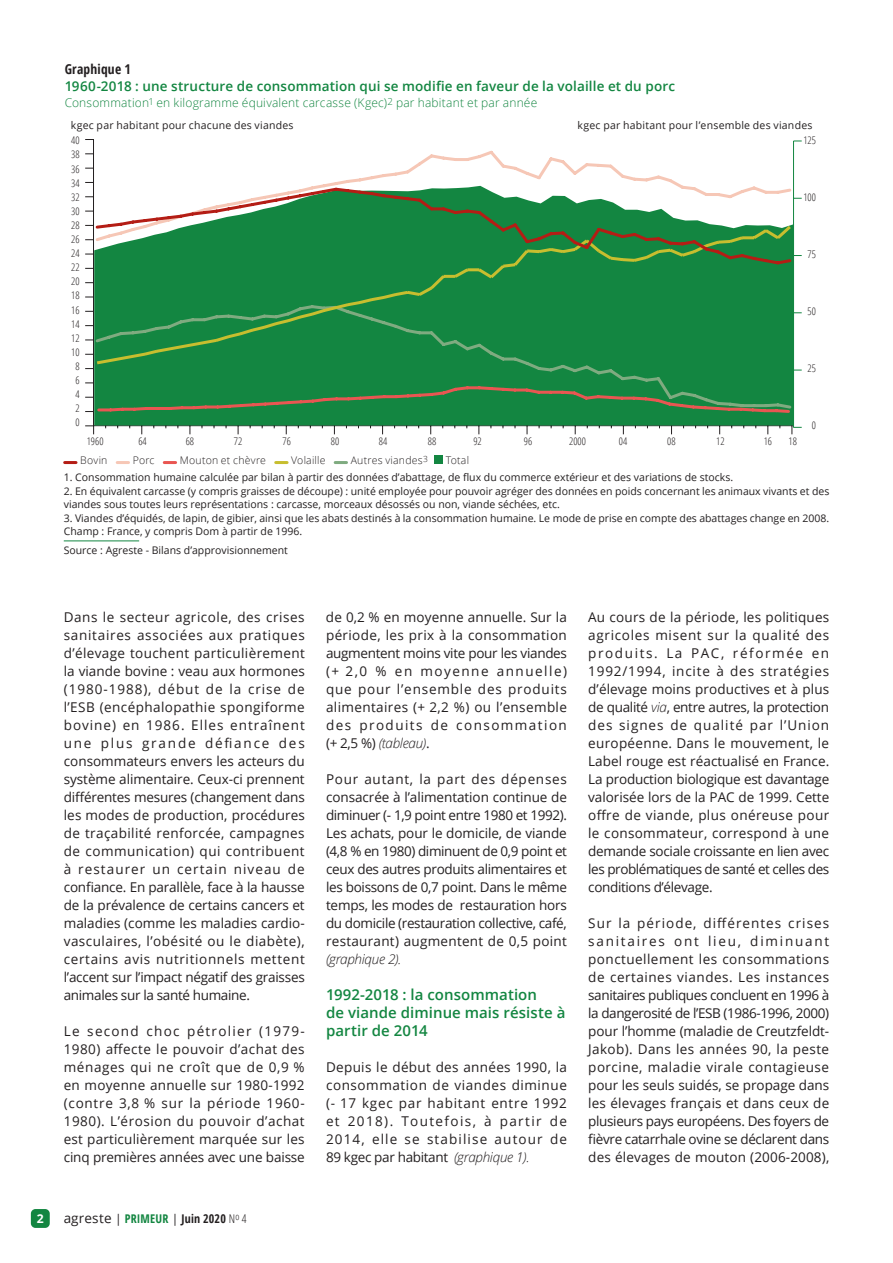
<style>
.page{position:relative;width:893px;height:1263px;background:#fff}
.page>*{position:absolute;margin:0;border:0;box-sizing:border-box;transform-origin:0 0}
.t1{font:600 15px/18px "Open Sans";letter-spacing:.005em;color:#138641}
.t2{font:13.5px/18px "Open Sans";letter-spacing:-.01em;color:#231f20;text-align:justify}
.t3{font:600 13.5px "Open Sans";letter-spacing:.01em;color:#138641}
.t4{font:700 condensed 13.5px "Open Sans";letter-spacing:.015em;color:#231f20}
.t5{font:700 12.15px "Open Sans";color:#fff}
.t6{font:300 12px "Open Sans";letter-spacing:.015em;color:#138641}
.t7{font:700 condensed 12px "Open Sans";letter-spacing:.015em;color:#231f20}
.t8{font:10.5px/13.5px "Open Sans";color:#231f20}
.t9{font:300 condensed 10.5px/14.1px "Open Sans";color:#231f20;text-align:center}
.t10{font:10.5px "Open Sans";letter-spacing:.02em;color:#231f20}
.t11{font:300 10.5px "Open Sans";letter-spacing:.02em;color:#231f20}
.s1{font-weight:400;font-stretch:normal;font-size:13.5px}
.s2{font-weight:400;font-stretch:normal}
.s3{color:#138641}
.s4{font-weight:300}
.s5{font-weight:300;font-style:italic}
</style>
<div class="page">
<div style="left:31px;top:1209px;width:19px;height:19px;background:#138641;border-radius:5px"></div>
<svg style="left:65px;top:461px;width:11px;height:3px"></svg>
<svg style="left:117px;top:461px;width:12px;height:3px"></svg>
<svg style="left:164px;top:461px;width:12px;height:3px"></svg>
<svg style="left:276px;top:461px;width:11px;height:3px"></svg>
<svg style="left:335px;top:461px;width:11px;height:3px"></svg>
<div style="left:434px;top:455px;width:9px;height:9px;background:#138641"></div>
<hr style="left:94px;top:425px;width:699px;height:1px;background:#231f20">
<hr style="left:93px;top:139px;width:1px;height:287px;background:#231f20">
<svg style="left:85px;top:425px;width:9px;height:9px"></svg>
<div style="left:94px;top:411px;width:699px;height:14px;background:#138641"></div>
<hr style="left:793px;top:141px;width:1px;height:286px;background:#138641">
<svg style="left:791px;top:426px;width:11px;height:8px"></svg>
<div style="left:94px;top:366px;width:699px;height:45px;background:#138641"></div>
<div style="left:94px;top:266px;width:699px;height:100px;background:#138641"></div>
<svg style="left:85px;top:382px;width:707px;height:33px;background:#2b8345"></svg>
<svg style="left:315px;top:150px;width:369px;height:36px"></svg>
<svg style="left:94px;top:186px;width:699px;height:80px"></svg>
<hr style="left:64px;top:540px;width:75px;height:1px;background:#138641">
<p class="t4" style="left:65px;top:60px;width:68px">Graphique 1</p>
<h3 class="t3" style="left:65px;top:76px;width:612px">1960-2018 : une structure de consommation qui se modifie en faveur de la volaille et du porc</h3>
<p class="t6" style="left:65px;top:95px;width:474px">Consommation<sup>1</sup> en kilogramme équivalent carcasse (Kgec)<sup>2</sup> par habitant et par année</p>
<p class="t10" style="left:71px;top:118px;width:224px">kgec par habitant pour chacune des viandes</p>
<p class="t10" style="left:578px;top:118px;width:236px">kgec par habitant pour l’ensemble des viandes</p>
<p class="t9" style="left:71px;top:133px;width:10px">40<br>38<br>36<br>34<br>32<br>30<br>28<br>26<br>24<br>22<br>20<br>18<br>16<br>14<br>12<br>10<br>8<br>6<br>4<br>2<br>0</p>
<p class="t9" style="left:803px;top:133px;width:14px">125</p>
<p class="t9" style="left:803px;top:190px;width:14px">100</p>
<p class="t9" style="left:808px;top:247px;width:10px">75</p>
<p class="t9" style="left:808px;top:304px;width:10px">50</p>
<p class="t9" style="left:808px;top:361px;width:10px">25</p>
<p class="t9" style="left:87px;top:434px;width:18px">1960</p>
<p class="t9" style="left:138px;top:434px;width:10px">64</p>
<p class="t9" style="left:186px;top:434px;width:10px">68</p>
<p class="t9" style="left:234px;top:434px;width:10px">72</p>
<p class="t9" style="left:283px;top:434px;width:10px">76</p>
<p class="t9" style="left:331px;top:434px;width:10px">80</p>
<p class="t9" style="left:379px;top:434px;width:10px">84</p>
<p class="t9" style="left:428px;top:434px;width:10px">88</p>
<p class="t9" style="left:473px;top:434px;width:10px">92</p>
<p class="t9" style="left:524px;top:434px;width:10px">96</p>
<p class="t9" style="left:569px;top:434px;width:18px">2000</p>
<p class="t9" style="left:619px;top:434px;width:10px">04</p>
<p class="t9" style="left:667px;top:434px;width:10px">08</p>
<p class="t9" style="left:716px;top:434px;width:10px">12</p>
<p class="t9" style="left:764px;top:434px;width:10px">16</p>
<p class="t9" style="left:789px;top:434px;width:10px">18</p>
<p class="t9" style="left:812px;top:418px;width:6px">0</p>
<p class="t11" style="left:80px;top:453px;width:29px">Bovin</p>
<p class="t11" style="left:133px;top:453px;width:23px">Porc</p>
<p class="t11" style="left:180px;top:453px;width:88px">Mouton et chèvre</p>
<p class="t11" style="left:291px;top:453px;width:36px">Volaille</p>
<p class="t11" style="left:351px;top:453px;width:79px">Autres viandes<sup>3</sup></p>
<p class="t11" style="left:446px;top:453px;width:25px">Total</p>
<p class="t8" style="left:64px;top:470px;width:671px">1. Consommation humaine calculée par bilan à partir des données d’abattage, de flux du commerce extérieur et des variations de stocks.</p>
<p class="t8" style="left:64px;top:484px;width:767px">2. En équivalent carcasse (y compris graisses de découpe) : unité employée pour pouvoir agréger des données en poids concernant les animaux vivants et des viandes sous toutes leurs représentations : carcasse, morceaux désossés ou non, viande séchées, etc.</p>
<p class="t8" style="left:64px;top:511px;width:767px">3. Viandes d’équidés, de lapin, de gibier, ainsi que les abats destinés à la consommation humaine. Le mode de prise en compte des abattages change en 2008.</p>
<p class="t8" style="left:64px;top:524px;width:240px">Champ : France, y compris Dom à partir de 1996.</p>
<p class="t8" style="left:64px;top:543px;width:226px">Source : Agreste - Bilans d’approvisionnement</p>
<p class="t5" style="left:37px;top:1210px;width:8px">2</p>
<p class="t2" style="left:64px;top:608px;width:243px">Dans le secteur agricole, des crises sanitaires associées aux pratiques d’élevage touchent particulièrement la viande bovine : veau aux hormones (1980-1988), début de la crise de l’ESB (encéphalopathie spongiforme bovine) en 1986. Elles entraînent une plus grande défiance des consommateurs envers les acteurs du système alimentaire. Ceux-ci prennent différentes mesures (changement dans les modes de production, procédures de traçabilité renforcée, campagnes de communication) qui contribuent à restaurer un certain niveau de confiance. En parallèle, face à la hausse de la prévalence de certains cancers et maladies (comme les maladies cardio&shy;vasculaires, l’obésité ou le diabète), certains avis nutritionnels mettent l’accent sur l’impact négatif des graisses animales sur la santé humaine.</p>
<p class="t2" style="left:64px;top:1021px;width:243px">Le second choc pétrolier (1979- 1980) affecte le pouvoir d’achat des ménages qui ne croît que de 0,9 % en moyenne annuelle sur 1980-1992 (contre 3,8 % sur la période 1960- 1980). L’érosion du pouvoir d’achat est particulièrement marquée sur les cinq premières années avec une baisse</p>
<p class="t7" style="left:64px;top:1210px;width:184px"><span class="s1">agreste</span> <span class="s2">|</span> <span class="s3">PRIMEUR</span> <span class="s2">|</span> Juin 2020 <span class="s4">N</span><sup>o</sup> <span class="s4">4</span></p>
<p class="t2" style="left:326px;top:608px;width:243px">de 0,2 % en moyenne annuelle. Sur la période, les prix à la consommation augmentent moins vite pour les viandes (+ 2,0 % en moyenne annuelle) que pour l’ensemble des produits alimentaires (+ 2,2 %) ou l’ensemble des produits de consommation (+ 2,5 %) <span class="s5">(tableau)</span>.</p>
<p class="t2" style="left:326px;top:770px;width:243px">Pour autant, la part des dépenses consacrée à l’alimentation continue de diminuer (- 1,9 point entre 1980 et 1992).<br>Les achats, pour le domicile, de viande (4,8 % en 1980) diminuent de 0,9 point et ceux des autres produits alimentaires et les boissons de 0,7 point. Dans le même temps, les modes de restauration hors du domicile (restauration collective, café, restaurant) augmentent de 0,5 point <span class="s5">(graphique 2).</span></p>
<h3 class="t1" style="left:326px;top:985px;width:241px">1992-2018 : la consommation<br>de viande diminue mais résiste à partir de 2014</h3>
<p class="t2" style="left:326px;top:1058px;width:243px">Depuis le début des années 1990, la consommation de viandes diminue (- 17 kgec par habitant entre 1992 et 2018). Toutefois, à partir de 2014, elle se stabilise autour de 89 kgec par habitant <span class="s5">(graphique 1).</span></p>
<p class="t2" style="left:588px;top:608px;width:243px">Au cours de la période, les politiques agricoles misent sur la qualité des produits. La PAC, réformée en 1992/1994, incite à des stratégies d’élevage moins productives et à plus de qualité <span class="s5">via</span>, entre autres, la protection des signes de qualité par l’Union européenne. Dans le mouvement, le Label rouge est réactualisé en France.<br>La production biologique est davantage valorisée lors de la PAC de 1999. Cette offre de viande, plus onéreuse pour le consommateur, correspond à une demande sociale croissante en lien avec les problématiques de santé et celles des conditions d’élevage.</p>
<p class="t2" style="left:588px;top:914px;width:243px">Sur la période, différentes crises sanitaires ont lieu, diminuant ponctuellement les consommations de certaines viandes. Les instances sanitaires publiques concluent en 1996 à la dangerosité de l’ESB (1986-1996, 2000) pour l’homme (maladie de Creutzfeldt-Jakob). Dans les années 90, la peste porcine, maladie virale contagieuse pour les seuls suidés, se propage dans les élevages français et dans ceux de plusieurs pays européens. Des foyers de fièvre catarrhale ovine se déclarent dans des élevages de mouton (2006-2008),</p>
</div>
